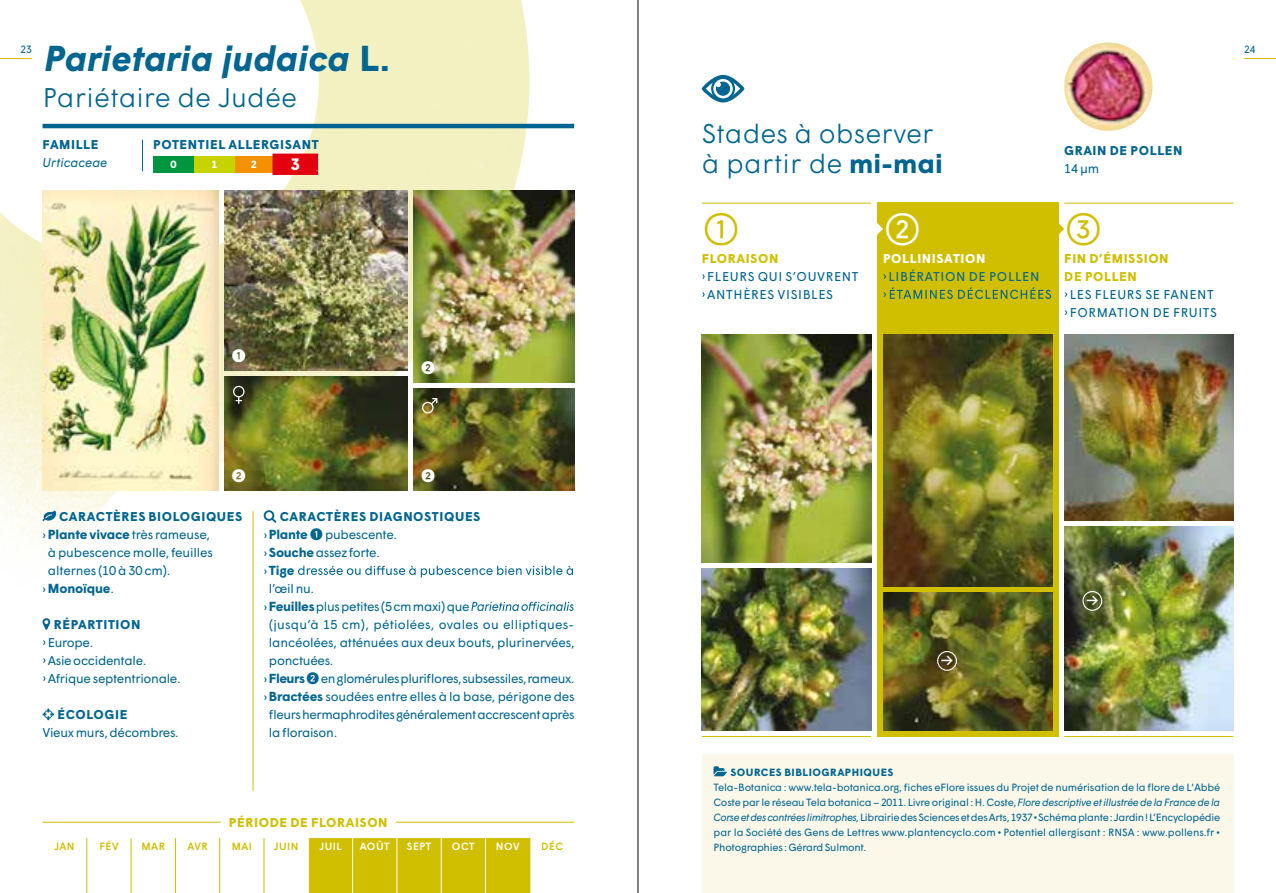
<style>
.page{position:relative;width:1276px;height:893px;background:#fff}
.page>*{position:absolute;margin:0;border:0;box-sizing:border-box;transform-origin:0 0}
.t1{font:300 45px "Wigrum";color:#d0be00}
.t2{font:300 45px "Wigrum";color:#fff}
.t3{font:italic 700 36px "Wigrum";letter-spacing:.01em;color:#006590}
.t4{font:300 27px/30px "Wigrum";color:#006590}
.t5{font:18px "Wigrum";color:#fff}
.t6{font:700 16.5px "Wigrum";color:#fff}
.t7{font:700 13.2px "Wigrum";letter-spacing:-.01em;color:#006590}
.t8{font:12.75px/18px "Wigrum";letter-spacing:-.015em;color:#006590}
.t9{font:12.75px/18px "Wigrum";letter-spacing:.045em;color:#006590}
.t10{font:700 12.75px "Wigrum";letter-spacing:.045em;color:#006590}
.t11{font:12.75px "Wigrum";letter-spacing:-.035em;color:#006590}
.t12{font:700 12.75px/18px "Wigrum";letter-spacing:.045em;color:#d0be00}
.t13{font:12.75px "Wigrum";letter-spacing:.02em;color:#006590}
.t14{font:700 12.75px "Wigrum";letter-spacing:.045em;color:#fff}
.t15{font:italic 12.75px "Wigrum";letter-spacing:.01em;color:#006590}
.t16{font:10.5px/15px "Wigrum";letter-spacing:-.02em;color:#006590;text-align:justify}
.t17{font:700 10.5px "Wigrum";letter-spacing:.045em;color:#006590}
.t18{font:500 10.5px "Wigrum";letter-spacing:.045em;color:#d0be00}
.t19{font:500 10.5px "Wigrum";letter-spacing:.045em;color:#fff}
.t20{font:700 10.5px "Wigrum";color:#fff}
.s1{font-style:normal}
.s2{font-weight:700}
.s3{font-weight:700;font-size:13.2px}
.s4{font-weight:400;font-size:12.75px}
.s5{font-size:16.5px}
.s6{font-style:italic}
</style>
<div class="page">
<img style="left:0;top:0;width:529px;height:656px">
<div style="left:877px;top:203px;width:181px;height:534px;background:#d0be00"></div>
<svg style="left:1058px;top:223px;width:6px;height:12px"></svg>
<svg style="left:877px;top:223px;width:6px;height:12px"></svg>
<hr style="left:1064px;top:203px;width:169px;height:1px;background:#d0be00">
<hr style="left:702px;top:203px;width:169px;height:1px;background:#d0be00">
<hr style="left:1064px;top:736px;width:169px;height:1px;background:#d0be00">
<hr style="left:702px;top:736px;width:169px;height:1px;background:#d0be00">
<img style="left:1064px;top:43px;width:88px;height:88px;border-radius:44px">
<img style="left:43px;top:191px;width:175px;height:300px">
<img style="left:224px;top:191px;width:184px;height:180px">
<img style="left:1064px;top:335px;width:169px;height:186px">
<hr style="left:1244px;top:58px;width:32px;height:1px;background:#d0be00">
<hr style="left:0;top:58px;width:32px;height:1px;background:#d0be00">
<div style="left:702px;top:755px;width:531px;height:138px;background:#fbf8ea"></div>
<hr style="left:43px;top:124px;width:531px;height:4px;background:#006590">
<svg style="left:264px;top:510px;width:12px;height:13px"></svg>
<svg style="left:298px;top:566px;width:275px;height:11px"></svg>
<svg style="left:471px;top:602px;width:102px;height:9px"></svg>
<svg style="left:43px;top:511px;width:13px;height:10px"></svg>
<svg style="left:43px;top:618px;width:7px;height:12px"></svg>
<svg style="left:43px;top:709px;width:11px;height:11px"></svg>
<svg style="left:713px;top:766px;width:14px;height:10px"></svg>
<svg style="left:883px;top:287px;width:168px;height:12px"></svg>
<svg style="left:702px;top:75px;width:42px;height:28px"></svg>
<hr style="left:142px;top:140px;width:1px;height:31px;background:#006590">
<div style="left:309px;top:838px;width:176px;height:55px;background:#d0be00"></div>
<div style="left:485px;top:838px;width:45px;height:55px;background:#d0be00"></div>
<hr style="left:86px;top:838px;width:1px;height:55px;background:#d0be00">
<hr style="left:175px;top:838px;width:1px;height:55px;background:#d0be00">
<hr style="left:131px;top:838px;width:1px;height:55px;background:#d0be00">
<hr style="left:352px;top:838px;width:1px;height:55px;background:#fff">
<hr style="left:396px;top:838px;width:1px;height:55px;background:#fff">
<hr style="left:441px;top:838px;width:1px;height:55px;background:#fff">
<hr style="left:219px;top:838px;width:1px;height:55px;background:#d0be00">
<hr style="left:264px;top:838px;width:1px;height:55px;background:#d0be00">
<hr style="left:485px;top:838px;width:1px;height:55px;background:#fff">
<hr style="left:43px;top:822px;width:531px;height:1px;background:#d0be00">
<div style="left:221px;top:818px;width:175px;height:8px;background:#fff"></div>
<hr style="left:253px;top:511px;width:1px;height:280px;background:#d0be00">
<img style="left:702px;top:335px;width:169px;height:228px">
<img style="left:414px;top:191px;width:160px;height:192px">
<img style="left:702px;top:569px;width:169px;height:162px">
<img style="left:883px;top:593px;width:169px;height:138px">
<img style="left:414px;top:389px;width:160px;height:102px">
<img style="left:224px;top:377px;width:184px;height:114px">
<svg style="left:233px;top:385px;width:11px;height:19px"></svg>
<svg style="left:422px;top:398px;width:15px;height:15px"></svg>
<img style="left:1064px;top:527px;width:169px;height:204px">
<img style="left:883px;top:335px;width:169px;height:252px">
<div style="left:937px;top:651px;width:20px;height:20px;border:1px solid #fff;border-radius:50%"></div>
<div style="left:1082px;top:591px;width:20px;height:20px;border:1px solid #fff;border-radius:50%"></div>
<div style="left:153px;top:156px;width:41px;height:17px;background:#00963f"></div>
<div style="left:194px;top:156px;width:41px;height:17px;background:#c7d300"></div>
<div style="left:235px;top:156px;width:40px;height:17px;background:#f39100"></div>
<div style="left:275px;top:156px;width:41px;height:17px;background:#e3000f"></div>
<hr style="left:272px;top:154px;width:46px;height:4px;background:#e3000f">
<div style="left:272px;top:158px;width:5px;height:12px;background:#e3000f"></div>
<div style="left:313px;top:158px;width:5px;height:12px;background:#e3000f"></div>
<div style="left:272px;top:170px;width:46px;height:5px;background:#e3000f"></div>
<hr style="left:638px;top:0;width:1px;height:893px;background:#000">
<h2 class="t3" style="left:45px;top:31px;width:347px">Parietaria judaica <span class="s1">L.</span></h2>
<h3 class="t4" style="left:43px;top:80px;width:256px">Pariétaire de Judée</h3>
<p class="t10" style="left:43px;top:135px;width:57px">FAMILLE</p>
<p class="t15" style="left:43px;top:153px;width:66px">Urticaceae</p>
<p class="t16" style="left:20px;top:41px;width:13px">23</p>
<p class="t16" style="left:1244px;top:41px;width:13px">24</p>
<h3 class="t4" style="left:702px;top:116px;width:242px">Stades à observer à partir de <span class="s2">mi-mai</span></h3>
<p class="t10" style="left:153px;top:135px;width:167px">POTENTIEL ALLERGISANT</p>
<p class="t20" style="left:171px;top:157px;width:8px">0</p>
<p class="t20" style="left:212px;top:157px;width:8px">1</p>
<p class="t20" style="left:251px;top:157px;width:8px">2</p>
<h3 class="t6" style="left:290px;top:152px;width:11px">3</h3>
<p class="t10" style="left:1064px;top:141px;width:120px">GRAIN DE POLLEN</p>
<p class="t8" style="left:1064px;top:158px;width:37px">14 µm</p>
<h3 class="t5" style="left:231px;top:342px;width:17px">➊</h3>
<h3 class="t5" style="left:421px;top:354px;width:17px">➋</h3>
<h3 class="t5" style="left:231px;top:462px;width:17px">➋</h3>
<h3 class="t5" style="left:421px;top:462px;width:17px">➋</h3>
<p class="t10" style="left:59px;top:507px;width:185px">CARACTÈRES BIOLOGIQUES</p>
<p class="t8" style="left:43px;top:524px;width:169px">› <span class="s3">Plante vivace</span>très rameuse,</p>
<p class="t8" style="left:48px;top:542px;width:167px">à pubescence molle, feuilles</p>
<p class="t8" style="left:48px;top:560px;width:124px">alternes (10 à 30 cm).</p>
<p class="t7" style="left:43px;top:578px;width:73px"><span class="s4">›</span> Monoïque<span class="s4">.</span></p>
<p class="t10" style="left:54px;top:615px;width:88px">RÉPARTITION</p>
<p class="t8" style="left:48px;top:632px;width:134px">Europe.<br>Asieoccidentale.<br>Afriqueseptentrionale.</p>
<p class="t10" style="left:58px;top:705px;width:71px">ÉCOLOGIE</p>
<p class="t8" style="left:43px;top:722px;width:138px">Vieuxmurs,décombres.</p>
<p class="t8" style="left:264px;top:506px;width:218px;text-indent:16px"><span class="s2">CARACTÈRES DIAGNOSTIQUES </span>›<span class="s3">Plante</span><span class="s5">➊</span>pubescente. ›<span class="s3">Souche</span>assez forte.</p>
<p class="t7" style="left:264px;top:560px;width:32px"><span class="s4">›</span>Tige</p>
<p class="t8" style="left:269px;top:578px;width:47px">l’œilnu.</p>
<p class="t8" style="left:264px;top:596px;width:207px">›<span class="s3">Feuilles</span>pluspetites(5cmmaxi)que</p>
<p class="t13" style="left:269px;top:615px;width:307px">(jusqu’à 15 cm), pétiolées, ovales ou elliptiques-</p>
<p class="t8" style="left:269px;top:632px;width:307px">lancéolées, atténuées aux deux bouts, plurinervées,</p>
<p class="t8" style="left:269px;top:650px;width:66px">ponctuées.</p>
<p class="t11" style="left:264px;top:669px;width:312px">› <span class="s3">Fleurs</span><span class="s5">➋</span>englomérulespluriflores,subsessiles,rameux.</p>
<p class="t8" style="left:264px;top:686px;width:312px">›<span class="s3">Bractées</span> soudées entre elles à la base, périgone des</p>
<p class="t8" style="left:269px;top:704px;width:307px">fleurshermaphroditesgénéralementaccrescentaprès</p>
<p class="t8" style="left:269px;top:722px;width:70px">lafloraison.</p>
<p class="t12" style="left:229px;top:812px;width:160px">PÉRIODE DE FLORAISON</p>
<p class="t18" style="left:54px;top:838px;width:22px">JAN</p>
<p class="t18" style="left:99px;top:838px;width:21px">FÉV</p>
<p class="t18" style="left:141px;top:838px;width:25px">MAR</p>
<p class="t18" style="left:187px;top:838px;width:22px">AVR</p>
<p class="t18" style="left:232px;top:838px;width:22px">MAI</p>
<p class="t18" style="left:274px;top:838px;width:26px">JUIN</p>
<p class="t19" style="left:319px;top:838px;width:24px">JUIL</p>
<p class="t19" style="left:360px;top:838px;width:31px">AOÛT</p>
<p class="t19" style="left:407px;top:838px;width:26px">SEPT</p>
<p class="t19" style="left:452px;top:838px;width:24px">OCT</p>
<p class="t19" style="left:496px;top:838px;width:25px">NOV</p>
<p class="t18" style="left:541px;top:838px;width:23px">DÉC</p>
<h1 class="t1" style="left:702px;top:195px;width:40px">➀</h1>
<p class="t12" style="left:702px;top:248px;width:78px">FLORAISON</p>
<p class="t9" style="left:707px;top:266px;width:153px">FLEURS QUI S’OUVRENT<br>ANTHÈRES VISIBLES</p>
<h1 class="t2" style="left:883px;top:195px;width:40px">➁</h1>
<p class="t14" style="left:883px;top:249px;width:104px">POLLINISATION</p>
<p class="t9" style="left:888px;top:266px;width:152px">LIBÉRATION DE POLLEN</p>
<h1 class="t1" style="left:1064px;top:195px;width:40px">➂</h1>
<p class="t12" style="left:1064px;top:248px;width:106px">FIN D’ÉMISSION<br>DE POLLEN</p>
<p class="t9" style="left:1069px;top:284px;width:149px">LES FLEURS SE FANENT<br>FORMATION DE FRUITS</p>
<h3 class="t5" style="left:940px;top:645px;width:15px">→</h3>
<h3 class="t5" style="left:1085px;top:585px;width:15px">→</h3>
<p class="t17" style="left:730px;top:764px;width:164px">SOURCES BIBLIOGRAPHIQUES</p>
<p class="t16" style="left:713px;top:779px;width:508px">Tela-Botanica : www.tela-botanica.org, fiches eFlore issues du Projet de numérisation de la flore de L'Abbé Coste par le réseau Tela botanica – 2011. Livre original : H. Coste,<span class="s6">Flore descriptive et illustrée de la France de la Corseetdescontréeslimitrophes,</span>LibrairiedesSciencesetdesArts,1937<span class="s2">•</span>Schémaplante:Jardin!L’Encyclopédie par la Société des Gens de Lettres www.plantencyclo.com <span class="s2">•</span> Potentiel allergisant : RNSA : www.pollens.fr <span class="s2">• </span>Photographies :GérardSulmont.</p>
</div>
